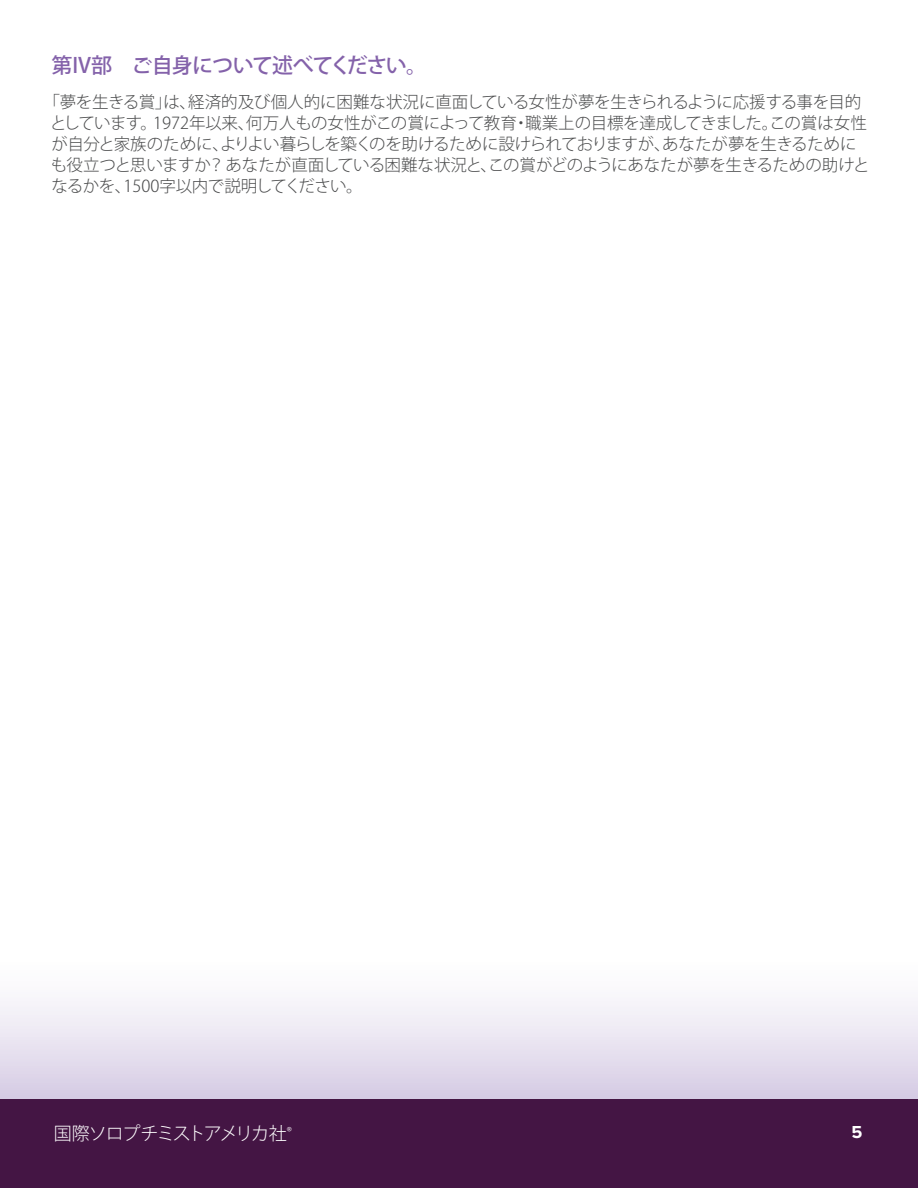
<style>
.page{position:relative;width:918px;height:1188px;background:#fff}
.page>*{position:absolute;margin:0;border:0;box-sizing:border-box;transform-origin:0 0}
.JapaneseHeading{font:500 21px "Koz Go Pro";letter-spacing:-.045em;color:#8462aa}
.t1{font:300 18px "Koz Go Pro";letter-spacing:-.09em;color:#fff}
.t2{font:700 18px "Proxima Nova";color:#fff}
.JapaneseBodyText{font:300 16.5px/21px "Koz Go Pro";letter-spacing:-.02em;color:#4b4c4d}
</style>
<div class="page">
<svg style="left:1px;top:1001px;width:917px;height:99px"></svg>
<div style="left:1px;top:1100px;width:917px;height:88px;background:#441544"></div>
<p class="JapaneseHeading" style="left:51px;top:52px;width:377px">第IV部　ご自身について述べてください。</p>
<p class="JapaneseBodyText" style="left:50px;top:91px;width:821px;text-indent:-7px">「夢を生きる賞」は、経済的及び個人的に困難な状況に直面している女性が夢を生きられるように応援する事を目的としています。1972年以来、何万人もの女性がこの賞によって教育・職業上の目標を達成してきました。この賞は女性が自分と家族のために、よりよい暮らしを築くのを助けるために設けられておりますが、あなたが夢を生きるためにも役立つと思いますか？ あなたが直面している困難な状況と、この賞がどのようにあなたが夢を生きるための助けとなるかを、1500字以内で説明してください。</p>
<p class="t1" style="left:54px;top:1122px;width:240px">国際ソロプチミストアメリカ社<sup>®</sup></p>
<p class="t2" style="left:852px;top:1123px;width:12px">5</p>
</div>
